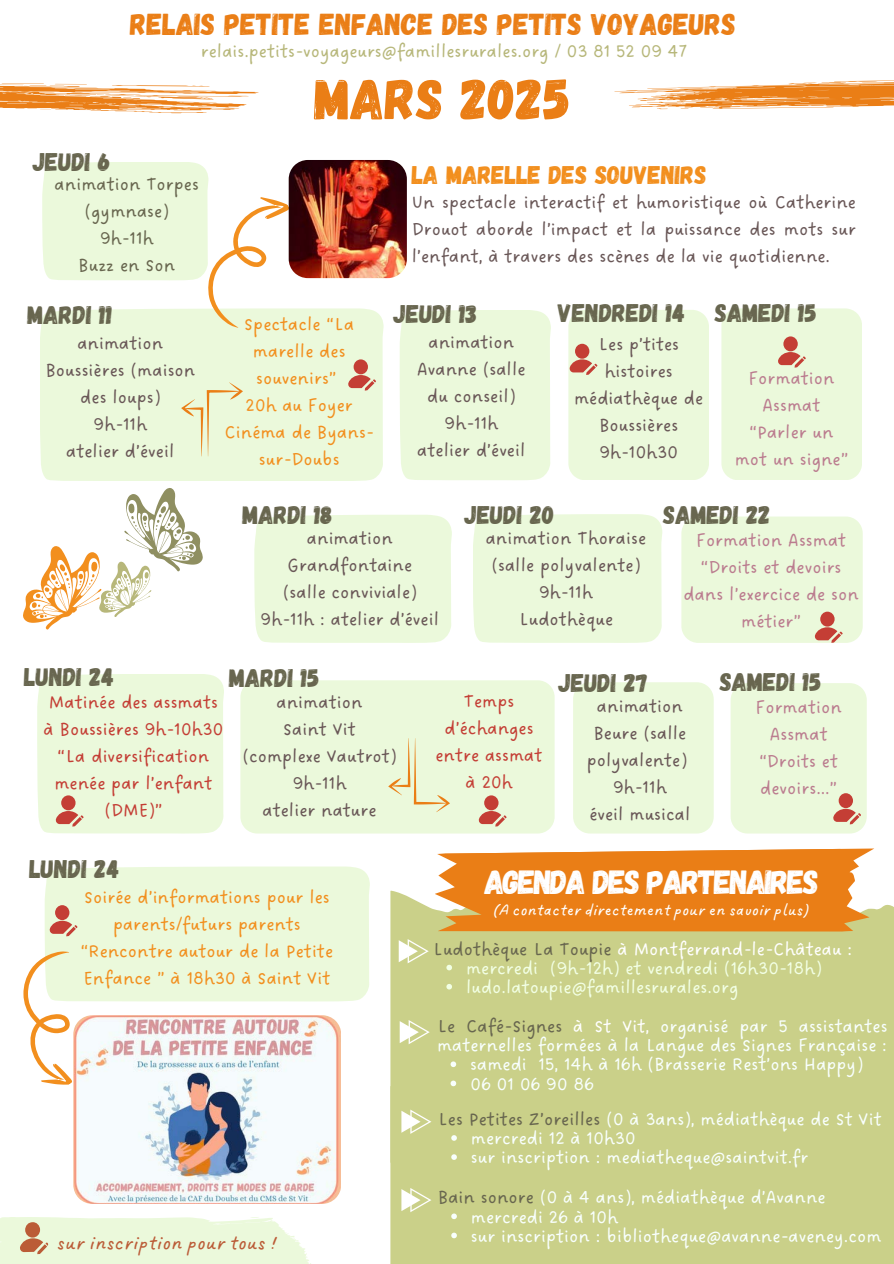
<style>
.page{position:relative;width:894px;height:1264px;background:#fff}
.page>*{position:absolute;margin:0;border:0;box-sizing:border-box;transform-origin:0 0}
.t1{font:57.3px "Gagalin";color:#ea7e16}
.t2{font:33.45px "Gagalin";letter-spacing:-.05em;color:#fff}
.t3{font:30.3px "Gagalin";color:#ea7e16}
.t4{font:25.5px "Gagalin";color:#68664f}
.t5{font:25.5px "Gagalin";color:#f28f1e}
.t6{font:20.25px "DO Sans Slanted";color:#c43e35}
.t7{font:19.5px/27px "DO Sans Regular";color:#695757;text-align:center}
.t8{font:19.5px/19.2px "DO Sans Regular";color:#f8fffd}
.t9{font:19.5px/27px "DO Sans Regular";color:#f28f1e;text-align:center}
.t10{font:19.5px/27px "DO Sans Regular";color:#bb7c8f;text-align:center}
.t11{font:19.5px/27px "DO Sans Regular";color:#c43e35;text-align:center}
.t12{font:19.5px "DO Sans Regular";color:#f2ffe4}
.t13{font:19.5px "DO Sans Regular";color:#b7b77a}
.t14{font:19.5px "DO Sans Regular";color:#fff}
.t15{font:19.5px/27px "DO Sans Regular";color:#68664f;text-align:center}
.t16{font:16.5px "DO Sans Slanted";color:#fff}
.s1{color:#68664f}
.s2{color:#fff}
</style>
<div class="page">
<div style="left:399px;top:310px;width:151px;height:170px;background:#ebf9db"></div>
<div style="left:254px;top:515px;width:198px;height:128px;background:#ebf9db"></div>
<div style="left:240px;top:680px;width:304px;height:153px;background:#ebf9db"></div>
<div style="left:390px;top:1190px;width:503px;height:73px;background:#cad089"></div>
<div style="left:390px;top:904px;width:503px;height:286px;background:#cad089"></div>
<svg style="left:431px;top:819px;width:449px;height:145px;background:#d0cb85"></svg>
<svg style="left:398px;top:939px;width:30px;height:24px"></svg>
<svg style="left:399px;top:1019px;width:30px;height:25px"></svg>
<svg style="left:401px;top:1109px;width:30px;height:24px"></svg>
<div style="left:40px;top:308px;width:343px;height:173px;background:#ebf9db"></div>
<svg style="left:0;top:83px;width:259px;height:30px"></svg>
<svg style="left:614px;top:80px;width:279px;height:30px"></svg>
<div style="left:721px;top:308px;width:140px;height:172px;background:#ebf9db"></div>
<div style="left:473px;top:514px;width:189px;height:129px;background:#ebf9db"></div>
<div style="left:681px;top:516px;width:181px;height:127px;background:#ebf9db"></div>
<div style="left:568px;top:310px;width:140px;height:170px;background:#ebf9db"></div>
<svg style="left:42px;top:162px;width:286px;height:172px"></svg>
<div style="left:37px;top:674px;width:187px;height:159px;background:#ebf9db"></div>
<svg style="left:23px;top:866px;width:347px;height:219px"></svg>
<svg style="left:181px;top:382px;width:62px;height:74px;background:#eaefcc"></svg>
<svg style="left:388px;top:682px;width:478px;height:245px"></svg>
<img style="left:288px;top:160px;width:119px;height:118px">
<svg style="left:347px;top:359px;width:28px;height:31px"></svg>
<img style="left:73px;top:1015px;width:268px;height:188px">
<svg style="left:401px;top:1187px;width:30px;height:25px"></svg>
<svg style="left:0;top:1217px;width:309px;height:46px;background:#eaf4d8"></svg>
<svg style="left:450px;top:1061px;width:6px;height:6px"></svg>
<svg style="left:450px;top:1080px;width:6px;height:6px"></svg>
<svg style="left:446px;top:964px;width:6px;height:6px"></svg>
<svg style="left:446px;top:983px;width:6px;height:6px"></svg>
<svg style="left:451px;top:1135px;width:6px;height:5px"></svg>
<svg style="left:451px;top:1154px;width:6px;height:5px"></svg>
<svg style="left:451px;top:1213px;width:6px;height:6px"></svg>
<svg style="left:451px;top:1232px;width:6px;height:6px"></svg>
<svg style="left:23px;top:488px;width:180px;height:141px"></svg>
<p class="t3" style="left:130px;top:5px;width:607px">RELAIS PETITE ENFANCE DES PETITS VOYAGEURS</p>
<h5 class="t13" style="left:201px;top:40px;width:487px">relais.petits-voyageurs@famillesrurales.org / 03 81 52 09 47</h5>
<h4 class="t4" style="left:33px;top:146px;width:80px">JEUDI 6</h4>
<h3 class="t15" style="left:55px;top:172px;width:146px">animation Torpes (gymnase)<br>9h-11h<br>Buzz en Son</h3>
<h2 class="t1" style="left:314px;top:62px;width:258px">MARS 2025</h2>
<p class="t5" style="left:411px;top:159px;width:296px">LA MARELLE DES SOUVENIRS</p>
<p class="t7" style="left:411px;top:190px;width:445px;text-align:justify">Un spectacle interactif et humoristique où Catherine Drouot aborde l’impact et la puissance des mots sur l’enfant, à travers des scènes de la vie quotidienne.</p>
<h5 class="t4" style="left:27px;top:298px;width:86px">MARDI 11</h5>
<p class="t4" style="left:557px;top:296px;width:129px">VENDREDI 14</p>
<p class="t7" style="left:417px;top:330px;width:110px">animation<br>Avanne (salle du conseil)<br>9h-11h atelier d’éveil</p>
<p class="t4" style="left:393px;top:297px;width:85px">JEUDI 13</p>
<h4 class="t9" style="left:224px;top:311px;width:151px">Spectacle “La marelle des souvenirs”<br>20h au Foyer<br>Cinéma de Byans&shy;sur-Doubs</h4>
<p class="t7" style="left:45px;top:331px;width:151px">animation<br>Boussières (maison des loups)<br>9h-11h<br>atelier d’éveil</p>
<h5 class="t7" style="left:574px;top:331px;width:131px">Les p’tites histoires médiathèque de<br>Boussières<br>9h-10h30</h5>
<h4 class="t4" style="left:714px;top:296px;width:103px">SAMEDI 15</h4>
<h5 class="t10" style="left:734px;top:365px;width:115px">Formation<br>Assmat “Parler un mot un signe”</h5>
<h4 class="t4" style="left:242px;top:498px;width:92px">MARDI 18</h4>
<h5 class="t7" style="left:260px;top:526px;width:180px">animation<br>Grandfontaine<br>(salle conviviale)<br>9h-11h : atelier d’éveil</h5>
<h4 class="t4" style="left:464px;top:498px;width:92px">JEUDI 20</h4>
<h4 class="t4" style="left:663px;top:498px;width:109px">SAMEDI 22</h4>
<p class="t7" style="left:485px;top:525px;width:162px">animation Thoraise (salle polyvalente)<br>9h-11h<br>Ludothèque</p>
<p class="t10" style="left:683px;top:527px;width:177px">Formation Assmat “Droits et devoirs dans l’exercice de son métier”</p>
<h5 class="t4" style="left:24px;top:660px;width:92px">LUNDI 24</h5>
<p class="t4" style="left:229px;top:661px;width:92px">MARDI 15</p>
<p class="t11" style="left:43px;top:689px;width:181px">Matinée des assmats à Boussières 9h-10h30 “La diversification menée par l’enfant (DME)”</p>
<h5 class="t11" style="left:435px;top:688px;width:108px">Temps d’échanges entre assmat à 20h</h5>
<h1 class="t7" style="left:242px;top:689px;width:156px">animation<br>Saint Vit (complexe Vautrot)<br>9h-11h<br>atelier nature</h1>
<p class="t4" style="left:558px;top:666px;width:91px">JEUDI 27</p>
<h5 class="t7" style="left:586px;top:693px;width:105px">animation<br>Beure (salle polyvalente)<br>9h-11h<br>éveil musical</h5>
<h5 class="t4" style="left:719px;top:665px;width:103px">SAMEDI 15</h5>
<h5 class="t10" style="left:755px;top:694px;width:88px">Formation<br>Assmat “Droits et devoirs...”</h5>
<p class="t4" style="left:29px;top:852px;width:92px">LUNDI 24</p>
<h4 class="t9" style="left:81px;top:884px;width:254px">Soirée d’informations pour les parents/futurs parents “Rencontre autour de la Petite<br>Enfance ” à 18h30 à Saint Vit</h4>
<h5 class="t6" style="left:58px;top:1230px;width:220px">sur inscription pour tous !</h5>
<h4 class="t2" style="left:484px;top:860px;width:336px">AGENDA DES PARTENAIRES</h4>
<p class="t16" style="left:494px;top:900px;width:316px">(A contacter directement pour en savoir plus)</p>
<h5 class="t14" style="left:433px;top:937px;width:421px"><span class="s1">Ludothèque La Toupie</span> à Montferrand-le-Château :</h5>
<h5 class="t12" style="left:466px;top:956px;width:357px">mercredi (9h-12h) et vendredi (16h30-18h)</h5>
<h5 class="t12" style="left:466px;top:975px;width:274px">ludo.latoupie@famillesrurales.org</h5>
<p class="t8" style="left:437px;top:1017px;width:452px"><span class="s1">Le Café-Signes</span> <span class="s2">à St Vit,</span> organisé par 5 assistantes maternelles formées à la Langue des Signes Française :</p>
<h4 class="t8" style="left:470px;top:1055px;width:58px">samedi</h4>
<h4 class="t8" style="left:470px;top:1055px;width:394px;text-indent:68px">15, 14h à 16h (Brasserie Rest’ons Happy)<br>06 01 06 90 86</h4>
<h5 class="t8" style="left:437px;top:1110px;width:445px"><span class="s1">Les Petites Z’oreilles</span> (0 à 3ans), médiathèque de St Vit</h5>
<h5 class="t8" style="left:471px;top:1129px;width:166px">mercredi 12 à 10h30</h5>
<p class="t8" style="left:471px;top:1148px;width:339px">sur inscription : mediatheque@saintvit.fr</p>
<p class="t8" style="left:437px;top:1188px;width:389px"><span class="s1">Bain sonore</span> (0 à 4 ans), médiathèque d’Avanne</p>
<h2 class="t8" style="left:471px;top:1207px;width:149px">mercredi 26 à 10h</h2>
<p class="t8" style="left:471px;top:1227px;width:412px">sur inscription : bibliotheque@avanne-aveney.com</p>
</div>
